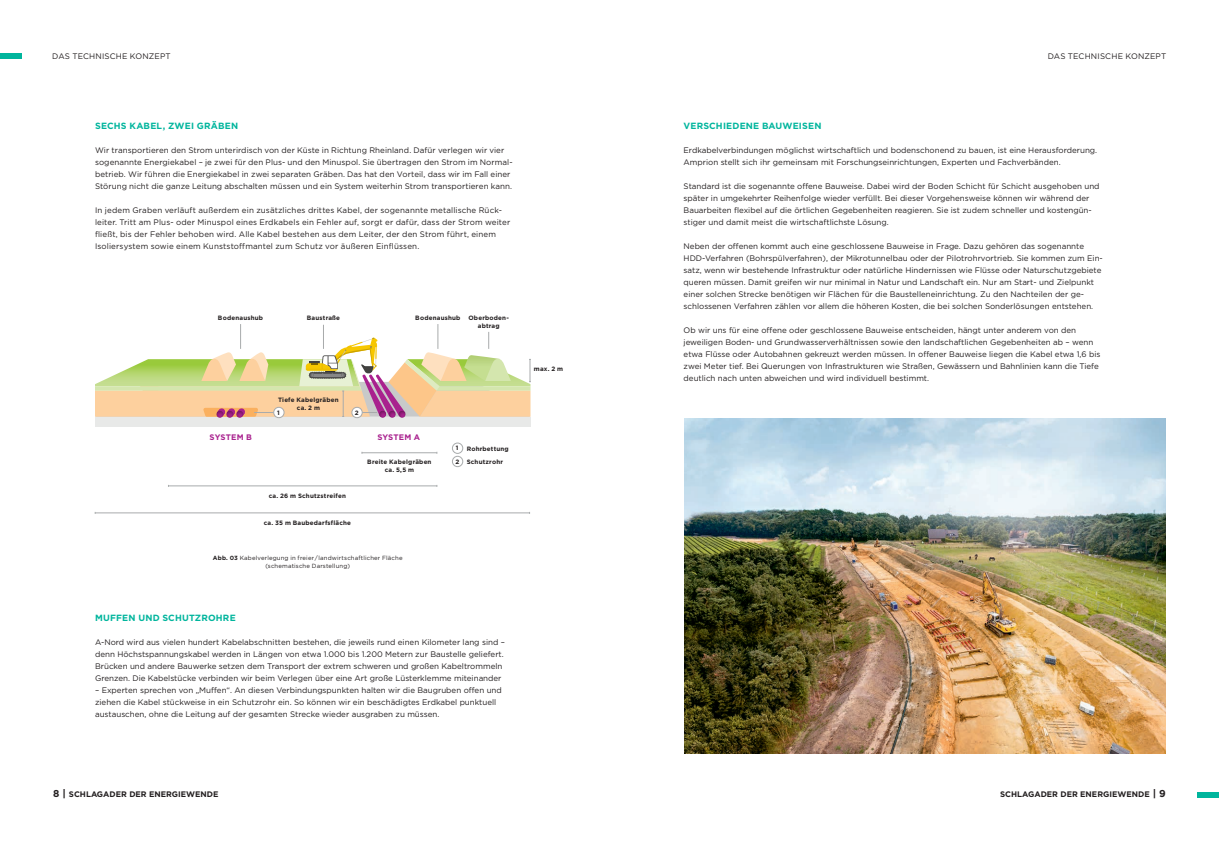
<style>
.page{position:relative;width:1219px;height:851px;background:#fff}
.page>*{position:absolute;margin:0;border:0;box-sizing:border-box;transform-origin:0 0}
.long_Copy{font:700 9px "Gotham";letter-spacing:.02em;color:#00b59d}
.long_Copy-2{font:8px/12px "Gotham";color:#231f20}
.t1{font:700 8px "Gotham";color:#231f20}
.long_Copy-3{font:8px "Gotham";letter-spacing:.02em;color:#231f20}
.Fließtext{font:700 8px "Gotham";letter-spacing:.01em;color:#a9218e}
.Fließtext-2{font:700 6.2px/8px "Gotham";letter-spacing:.03em;color:#231f20;text-align:center}
.long_Copy-4{font:6px/8px "Gotham";letter-spacing:.025em;color:#231f20;text-align:center}
.s1{font-weight:700}
.s2{font-size:10px}
</style>
<div class="page">
<div style="left:1198px;top:792px;width:21px;height:5px;background:#00b59d"></div>
<img style="left:684px;top:418px;width:482px;height:335px">
<div style="left:95px;top:421px;width:435px;height:5px;background:#e8e9e8"></div>
<div style="left:95px;top:416px;width:435px;height:5px;background:#e8e9e8"></div>
<hr style="left:362px;top:452px;width:75px;height:1px;background:#a8abac">
<div style="left:452px;top:443px;width:11px;height:10px;border:1px solid #a8abac;border-radius:50%"></div>
<div style="left:452px;top:456px;width:11px;height:11px;border:1px solid #a8abac;border-radius:50%"></div>
<hr style="left:168px;top:485px;width:269px;height:1px;background:#a8abac">
<hr style="left:95px;top:512px;width:435px;height:1px;background:#a8abac">
<div style="left:0;top:53px;width:21px;height:6px;background:#00b59d"></div>
<svg style="left:95px;top:324px;width:436px;height:95px"></svg>
<p class="long_Copy-3" style="left:52px;top:51px;width:120px">DAS TECHNISCHE KONZEPT</p>
<p class="long_Copy-3" style="left:1048px;top:51px;width:120px">DAS TECHNISCHE KONZEPT</p>
<p class="long_Copy" style="left:95px;top:120px;width:145px">SECHS KABEL, ZWEI GRÄBEN</p>
<p class="long_Copy-2" style="left:95px;top:144px;width:419px">Wir transportieren den Strom unterirdisch von der Küste in Richtung Rheinland. Dafür verlegen wir vier sogenannte Energiekabel – je zwei für den Plus- und den Minuspol. Sie übertragen den Strom im Normal&shy;betrieb. Wir führen die Energiekabel in zwei separaten Gräben. Das hat den Vorteil, dass wir im Fall einer Störung nicht die ganze Leitung abschalten müssen und ein System weiterhin Strom transportieren kann.</p>
<p class="long_Copy-2" style="left:95px;top:204px;width:417px">In jedem Graben verläuft außerdem ein zusätzliches drittes Kabel, der sogenannte metallische Rück&shy;leiter. Tritt am Plus- oder Minuspol eines Erdkabels ein Fehler auf, sorgt er dafür, dass der Strom weiter fließt, bis der Fehler behoben wird. Alle Kabel bestehen aus dem Leiter, der den Strom führt, einem Isoliersystem sowie einem Kunststoffmantel zum Schutz vor äußeren Einflüssen.</p>
<p class="Fließtext-2" style="left:218px;top:314px;width:47px">Bodenaushub</p>
<p class="Fließtext-2" style="left:307px;top:314px;width:35px">Baustraße</p>
<p class="Fließtext-2" style="left:415px;top:314px;width:47px">Bodenaushub</p>
<p class="Fließtext-2" style="left:468px;top:314px;width:42px">Oberboden&shy;abtrag</p>
<p class="Fließtext-2" style="left:278px;top:396px;width:62px">Tiefe Kabelgräben</p>
<p class="Fließtext-2" style="left:297px;top:404px;width:25px">ca. 2 m</p>
<p class="Fließtext-2" style="left:277px;top:408px;width:4px">1</p>
<p class="Fließtext-2" style="left:355px;top:408px;width:5px">2</p>
<p class="Fließtext" style="left:210px;top:432px;width:44px">SYSTEM B</p>
<p class="Fließtext" style="left:377px;top:432px;width:44px">SYSTEM A</p>
<p class="Fließtext-2" style="left:269px;top:491px;width:79px">ca. 26 m Schutzstreifen</p>
<p class="Fließtext-2" style="left:264px;top:518px;width:89px">ca. 35 m Baubedarfsfläche</p>
<p class="Fließtext-2" style="left:367px;top:457px;width:66px">Breite Kabelgräben ca. 5,5 m</p>
<p class="long_Copy-4" style="left:213px;top:554px;width:191px"><span class="s1">Abb. 03</span> Kabelverlegung in freier / landwirtschaftlicher Fläche (schematische Darstellung)</p>
<p class="Fließtext-2" style="left:456px;top:444px;width:4px">1</p>
<p class="Fließtext-2" style="left:467px;top:444px;width:44px">Rohrbettung</p>
<p class="Fließtext-2" style="left:456px;top:457px;width:5px">2</p>
<p class="Fließtext-2" style="left:467px;top:457px;width:38px">Schutzrohr</p>
<p class="long_Copy" style="left:95px;top:612px;width:142px">MUFFEN UND SCHUTZROHRE</p>
<p class="long_Copy-2" style="left:95px;top:636px;width:411px">A-Nord wird aus vielen hundert Kabelabschnitten bestehen, die jeweils rund einen Kilometer lang sind – denn Höchstspannungskabel werden in Längen von etwa 1.000 bis 1.200 Metern zur Baustelle geliefert.<br>Brücken und andere Bauwerke setzen dem Transport der extrem schweren und großen Kabeltrommeln Grenzen. Die Kabelstücke verbinden wir beim Verlegen über eine Art große Lüsterklemme miteinander</p>
<p class="long_Copy-2" style="left:95px;top:684px;width:408px">– Experten sprechen von „Muffen“. An diesen Verbindungspunkten halten wir die Baugruben offen und ziehen die Kabel stückweise in ein Schutzrohr ein. So können wir ein beschädigtes Erdkabel punktuell austauschen, ohne die Leitung auf der gesamten Strecke wieder ausgraben zu müssen.</p>
<p class="Fließtext-2" style="left:534px;top:365px;width:31px">max. 2 m</p>
<p class="long_Copy" style="left:684px;top:120px;width:139px">VERSCHIEDENE BAUWEISEN</p>
<p class="long_Copy-2" style="left:684px;top:144px;width:415px">Erdkabelverbindungen möglichst wirtschaftlich und bodenschonend zu bauen, ist eine Herausforderung.<br>Amprion stellt sich ihr gemeinsam mit Forschungseinrichtungen, Experten und Fachverbänden.</p>
<p class="long_Copy-2" style="left:684px;top:180px;width:417px">Standard ist die sogenannte offene Bauweise. Dabei wird der Boden Schicht für Schicht ausgehoben und später in umgekehrter Reihenfolge wieder verfüllt. Bei dieser Vorgehensweise können wir während der Bauarbeiten flexibel auf die örtlichen Gegebenheiten reagieren. Sie ist zudem schneller und kostengün&shy;stiger und damit meist die wirtschaftlichste Lösung.</p>
<p class="long_Copy-2" style="left:684px;top:240px;width:421px">Neben der offenen kommt auch eine geschlossene Bauweise in Frage. Dazu gehören das sogenannte HDD-Verfahren (Bohrspülverfahren), der Mikrotunnelbau oder der Pilotrohrvortrieb. Sie kommen zum Ein&shy;satz, wenn wir bestehende Infrastruktur oder natürliche Hindernissen wie Flüsse oder Naturschutzgebiete queren müssen. Damit greifen wir nur minimal in Natur und Landschaft ein. Nur am Start- und Zielpunkt einer solchen Strecke benötigen wir Flächen für die Baustelleneinrichtung. Zu den Nachteilen der ge&shy;schlossenen Verfahren zählen vor allem die höheren Kosten, die bei solchen Sonderlösungen entstehen.</p>
<p class="long_Copy-2" style="left:684px;top:324px;width:418px">Ob wir uns für eine offene oder geschlossene Bauweise entscheiden, hängt unter anderem von den jeweiligen Boden- und Grundwasserverhältnissen sowie den landschaftlichen Gegebenheiten ab – wenn etwa Flüsse oder Autobahnen gekreuzt werden müssen. In offener Bauweise liegen die Kabel etwa 1,6 bis zwei Meter tief. Bei Querungen von Infrastrukturen wie Straßen, Gewässern und Bahnlinien kann die Tiefe deutlich nach unten abweichen und wird individuell bestimmt.</p>
<p class="t1" style="left:53px;top:789px;width:167px"><span class="s2">8 |</span> SCHLAGADER DER ENERGIEWENDE</p>
<p class="t1" style="left:1000px;top:789px;width:167px">SCHLAGADER DER ENERGIEWENDE <span class="s2">| 9</span></p>
</div>
